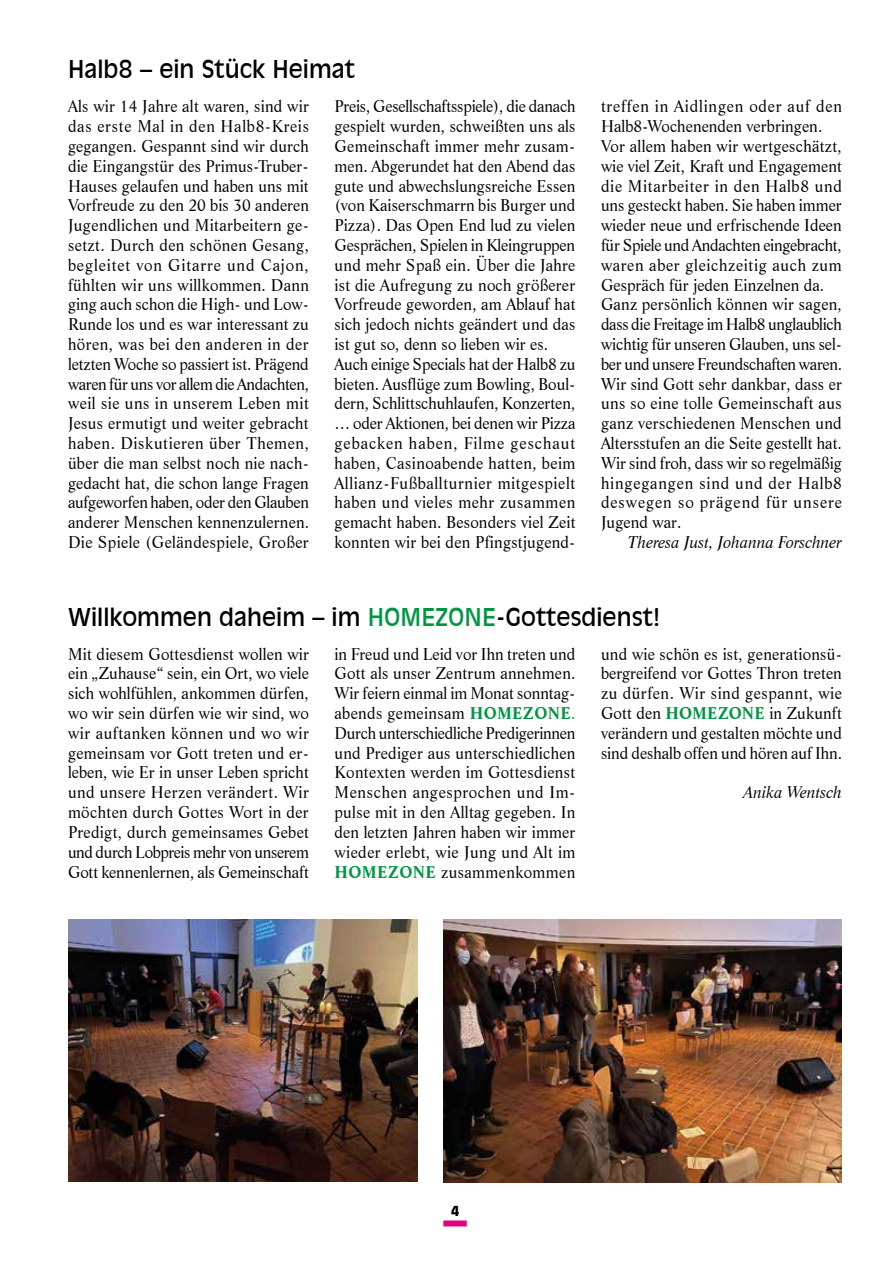
<style>
.page{position:relative;width:893px;height:1263px;background:#fff}
.page>*{position:absolute;margin:0;border:0;box-sizing:border-box;transform-origin:0 0}
.t1{font:24px "Incised 901 BT";color:#000}
.t2{font:16.5px/19.8px "Life BT";letter-spacing:.005em;color:#000;text-align:justify;scale:.95 1}
.t3{font:italic 16.5px "Life BT";color:#000;scale:.95 1}
.t4{font:900 13.5px "Incised 901 BT";color:#000;scale:.95 1}
.s1{color:#009641}
.s2{font-weight:700;color:#009641}
</style>
<div class="page">
<div style="left:443px;top:1220px;width:24px;height:6px;background:#e6007d"></div>
<img style="left:443px;top:919px;width:399px;height:263px">
<img style="left:68px;top:919px;width:350px;height:263px">
<h1 class="t1" style="left:68px;top:55px;width:288px">Halb8 – ein Stück Heimat</h1>
<p class="t2" style="left:334px;top:96px;width:255px;text-align:left">Preis, Gesellschaftsspiele), die danach gespielt wurden, schweißten uns als Gemeinschaft immer mehr zusam&shy;men. Abgerundet hat den Abend das gute und abwechslungsreiche Essen (von Kaiserschmarrn bis Burger und Pizza). Das Open End lud zu vielen Gesprächen, Spielen in Kleingruppen und mehr Spaß ein. Über die Jahre ist die Aufregung zu noch größerer Vorfreude geworden, am Ablauf hat sich jedoch nichts geändert und das ist gut so, denn so lieben wir es.<br>Auch einige Specials hat der Halb8 zu bieten. Ausflüge zum Bowling, Boul&shy;dern, Schlittschuhlaufen, Konzerten, … oder Aktionen, bei denen wir Pizza gebacken haben, Filme geschaut haben, Casinoabende hatten, beim Allianz-Fußballturnier mitgespielt haben und vieles mehr zusammen gemacht haben. Besonders viel Zeit konnten wir bei den Pfingstjugend-</p>
<p class="t2" style="left:601px;top:96px;width:255px;text-align:left">treffen in Aidlingen oder auf den Halb8-Wochenenden verbringen.<br>Vor allem haben wir wertgeschätzt, wie viel Zeit, Kraft und Engagement die Mitarbeiter in den Halb8 und uns gesteckt haben. Sie haben immer wieder neue und erfrischende Ideen für Spiele und Andachten eingebracht, waren aber gleichzeitig auch zum Gespräch für jeden Einzelnen da.<br>Ganz persönlich können wir sagen, dass die Freitage im Halb8 unglaublich wichtig für unseren Glauben, uns sel&shy;ber und unsere Freundschaften waren.<br>Wir sind Gott sehr dankbar, dass er uns so eine tolle Gemeinschaft aus ganz verschiedenen Menschen und Altersstufen an die Seite gestellt hat.<br>Wir sind froh, dass wir so regelmäßig hingegangen sind und der Halb8 deswegen so prägend für unsere Jugend war.</p>
<p class="t2" style="left:68px;top:96px;width:255px">Als wir 14 Jahre alt waren, sind wir das erste Mal in den Halb8-Kreis gegangen. Gespannt sind wir durch die Eingangstür des Primus-Truber-Hauses gelaufen und haben uns mit Vorfreude zu den 20 bis 30 anderen Jugendlichen und Mitarbeitern ge&shy;setzt. Durch den schönen Gesang, begleitet von Gitarre und Cajon, fühlten wir uns willkommen. Dann ging auch schon die High- und Low-Runde los und es war interessant zu hören, was bei den anderen in der letzten Woche so passiert ist. Prägend waren für uns vor allem die Andachten, weil sie uns in unserem Leben mit Jesus ermutigt und weiter gebracht haben. Diskutieren über Themen, über die man selbst noch nie nach&shy;gedacht hat, die schon lange Fragen aufgeworfen haben, oder den Glauben anderer Menschen kennenzulernen.<br>Die Spiele (Geländespiele, Großer</p>
<p class="t3" style="left:628px;top:531px;width:227px">Theresa Just, Johanna Forschner</p>
<h1 class="t1" style="left:68px;top:603px;width:594px">Willkommen daheim – im <span class="s1">HOMEZONE</span>-Gottesdienst!</h1>
<p class="t2" style="left:68px;top:643px;width:255px">Mit diesem Gottesdienst wollen wir ein „Zuhause“ sein, ein Ort, wo viele sich wohlfühlen, ankommen dürfen, wo wir sein dürfen wie wir sind, wo wir auftanken können und wo wir gemeinsam vor Gott treten und er&shy;leben, wie Er in unser Leben spricht und unsere Herzen verändert. Wir möchten durch Gottes Wort in der Predigt, durch gemeinsames Gebet und durch Lobpreis mehr von unserem Gott kennenlernen, als Gemeinschaft</p>
<p class="t2" style="left:334px;top:643px;width:255px">in Freud und Leid vor Ihn treten und Gott als unser Zentrum annehmen.<br>Wir feiern einmal im Monat sonntag&shy;abends gemeinsam <span class="s2">HOMEZONE</span><span class="s1">.<br></span>Durch unterschiedliche Predigerinnen und Prediger aus unterschiedlichen Kontexten werden im Gottesdienst Menschen angesprochen und Im&shy;pulse mit in den Alltag gegeben. In den letzten Jahren haben wir immer wieder erlebt, wie Jung und Alt im <span class="s2">HOMEZONE</span> zusammenkommen</p>
<p class="t2" style="left:601px;top:643px;width:255px">und wie schön es ist, generationsü&shy;bergreifend vor Gottes Thron treten zu dürfen. Wir sind gespannt, wie Gott den <span class="s2">HOMEZONE</span> in Zukunft verändern und gestalten möchte und sind deshalb offen und hören auf Ihn.</p>
<p class="t3" style="left:744px;top:781px;width:105px">Anika Wentsch</p>
<p class="t4" style="left:451px;top:1203px;width:10px">4</p>
</div>
